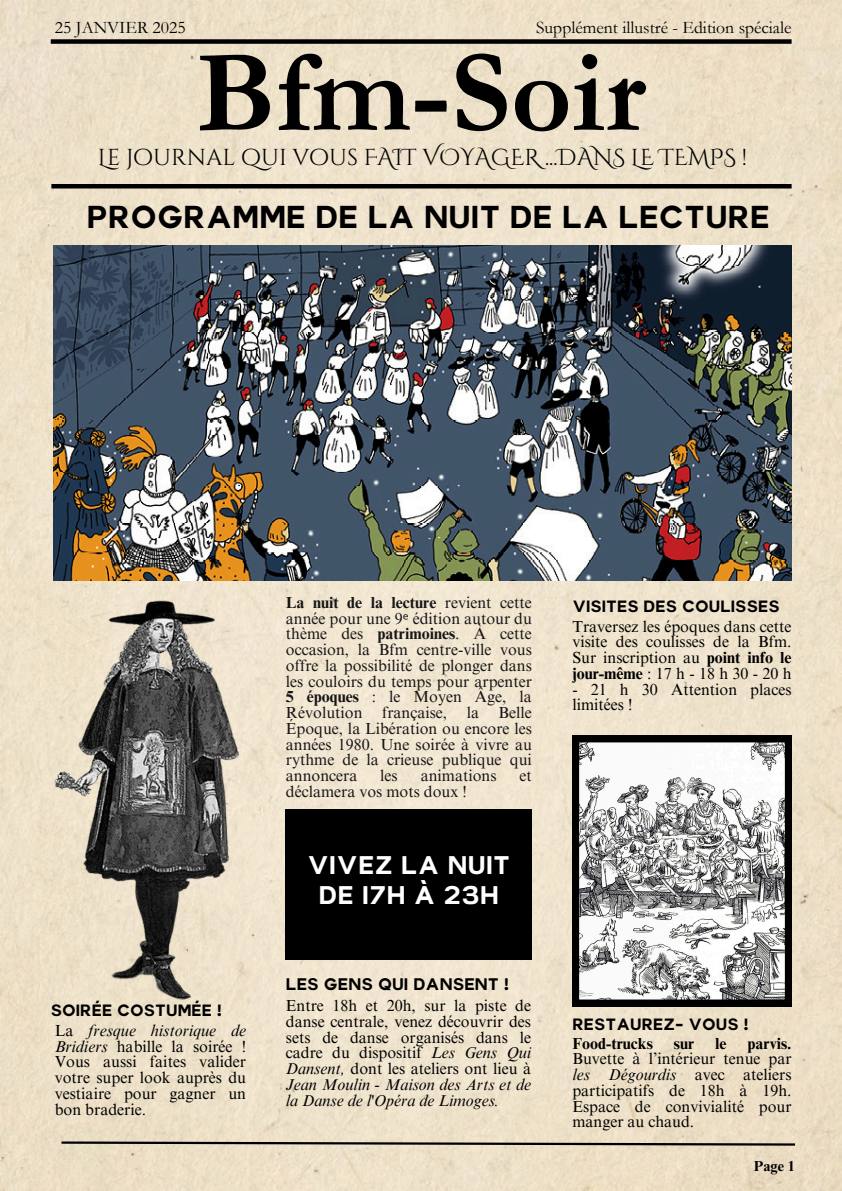
<style>
.page{position:relative;width:842px;height:1191px;background:#fff}
.page>*{position:absolute;margin:0;border:0;box-sizing:border-box;transform-origin:0 0}
.t1{font:700 118.1px "Garamond";color:#000}
.t2{font:31px "Colette";color:#000}
.t3{font:25px/29.2px "Colette";letter-spacing:.015em;color:#fff;text-align:center}
.t4{font:23px "Cinzel Decorative";color:#000}
.t5{font:17.7px "Garamond";color:#000}
.t6{font:16.4px "Colette";color:#000}
.t7{font:16px/15.8px "Times NRMT Pro";color:#000;text-align:justify}
.t8{font:16px/15.8px "Times NRMT Pro";color:#171517;text-align:justify}
.t9{font:16px "Colette";color:#000}
.t10{font:700 16px "Times NRMT Pro";color:#000}
.t11{font:700 14.5px "Times NRMT Pro";color:#000}
.s1{font-style:italic}
.s2{font-weight:700}
.s3{font-family:"Noto Sans"}
</style>
<div class="page">
<img style="left:0;top:0;width:842px;height:1190px">
<hr style="left:51px;top:184px;width:741px;height:4px;background:#000">
<svg style="left:59px;top:1140px;width:738px;height:6px;background:#938b7b"></svg>
<img style="left:54px;top:246px;width:738px;height:334px">
<img style="left:51px;top:595px;width:195px;height:405px">
<svg style="left:572px;top:735px;width:219px;height:271px"></svg>
<div style="left:51px;top:39px;width:741px;height:5px;background:#000"></div>
<div style="left:286px;top:809px;width:246px;height:150px;background:#000"></div>
<h4 class="t5" style="left:55px;top:18px;width:133px">25 JANVIER 2025</h4>
<p class="t5" style="left:536px;top:18px;width:257px">Supplément illustré - Edition spéciale</p>
<h6 class="t1" style="left:196px;top:29px;width:452px">Bfm-Soir</h6>
<h2 class="t4" style="left:98px;top:143px;width:651px">LE JOURNAL QUI VOUS FAIT VOYAGER ...DANS LE TEMPS !</h2>
<h5 class="t2" style="left:87px;top:196px;width:685px">PROGRAMME DE LA NUIT DE LA LECTURE</h5>
<p class="t9" style="left:51px;top:1000px;width:173px">SOIRÉE COSTUMÉE !</p>
<p class="t7" style="left:55px;top:1024px;width:193px">La <span class="s1">fresque historique de Bridiers</span> habille la soirée !<br>Vous aussi faites valider votre super look auprès du vestiaire pour gagner un bon braderie.</p>
<p class="t8" style="left:286px;top:596px;width:247px"><span class="s2">La nuit de la lecture</span> revient cette année pour une 9<span class="s3">ᵉ</span> édition autour du thème des <span class="s2">patrimoines</span>. À cette occasion, la Bfm centre-ville vous offre la possibilité de plonger dans les couloirs du temps pour arpenter <span class="s2">5 époques</span> : le Moyen Âge, la Révolution française, la Belle Époque, la Libération ou encore les années 1980. Une soirée à vivre au rythme de la crieuse publique qui annoncera</p>
<p class="t8" style="left:380px;top:769px;width:19px">les</p>
<p class="t8" style="left:421px;top:769px;width:77px">animations</p>
<p class="t8" style="left:519px;top:769px;width:14px">et</p>
<p class="t8" style="left:286px;top:785px;width:182px">déclamera vos mots doux !</p>
<h1 class="t3" style="left:307px;top:850px;width:204px">VIVEZ LA NUIT<br>DE 17H À 23H</h1>
<h5 class="t6" style="left:286px;top:973px;width:225px">LES GENS QUI DANSENT !</h5>
<h6 class="t7" style="left:286px;top:999px;width:247px">Entre 18h et 20h, sur la piste de danse centrale, venez découvrir des sets de danse organisés dans le cadre du dispositif <span class="s1">Les Gens Qui Dansent,</span> dont les ateliers ont lieu à <span class="s1">Jean Moulin - Maison des Arts et de la Danse de l'Opéra de Limoges.</span></h6>
<h6 class="t9" style="left:572px;top:596px;width:209px">VISITES DES COULISSES</h6>
<h3 class="t7" style="left:572px;top:620px;width:221px">Traversez les époques dans cette visite des coulisses de la Bfm.<br>Sur inscription au <span class="s2">point info le jour-même</span> : 17 h - 18 h 30 - 20 h</h3>
<h3 class="t7" style="left:572px;top:683px;width:221px">- 21 h 30 Attention places limitées !</h3>
<h5 class="t9" style="left:572px;top:1013px;width:178px">RESTAUREZ- VOUS !</h5>
<p class="t10" style="left:572px;top:1036px;width:82px">Food-trucks</p>
<p class="t10" style="left:674px;top:1036px;width:22px">sur</p>
<p class="t10" style="left:715px;top:1036px;width:13px">le</p>
<p class="t7" style="left:572px;top:1037px;width:221px;text-indent:175px"><span class="s2">parvis.<br></span>Buvette à l’intérieur tenue par <span class="s1">les Dégourdis</span> avec ateliers participatifs de 18h à 19h.<br>Espace de convivialité pour manger au chaud.</p>
<p class="t11" style="left:754px;top:1160px;width:43px">Page 1</p>
</div>
